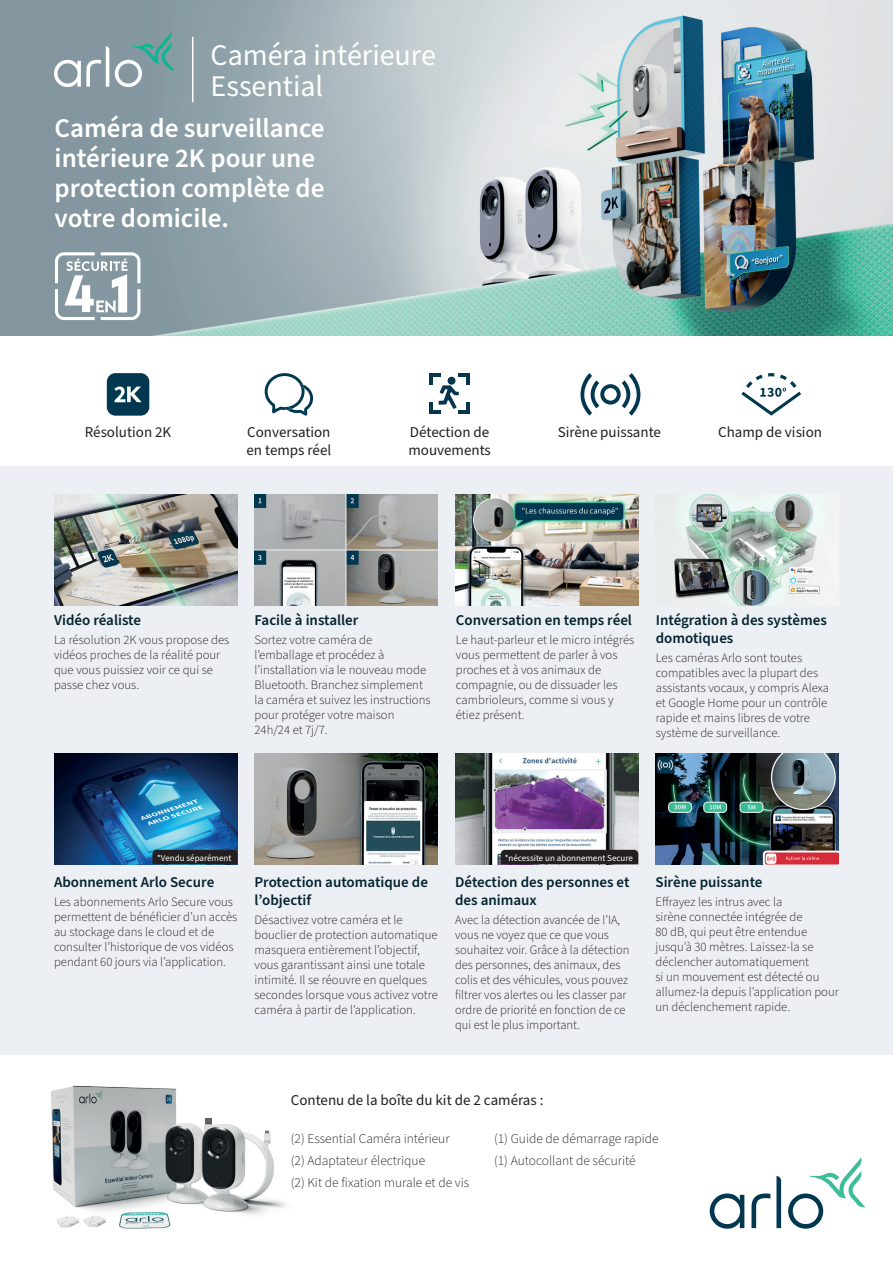
<style>
.page{position:relative;width:893px;height:1263px;background:#fff}
.page>*{position:absolute;margin:0;border:0;box-sizing:border-box;transform-origin:0 0}
.t1{font:30px/31.5px "Source Sans Pro";color:#fff}
.t2{font:600 27px/30px "Source Sans Pro";color:#fff}
.t3{font:600 15px/18px "Source Sans Pro";color:#052431}
.t4{font:15px/18px "Source Sans Pro";color:#231f20}
.t5{font:300 13.5px/22.2px "Source Sans Pro";color:#231f20}
.t6{font:300 12.75px/15px "Source Sans Pro";color:#231f20}
.t7{font:9px "Source Sans Pro";color:#fff}
</style>
<div class="page">
<img style="left:51px;top:1085px;width:236px;height:144px">
<div style="left:0;top:466px;width:893px;height:588px;background:#eceff3"></div>
<img style="left:254px;top:754px;width:184px;height:110px">
<img style="left:656px;top:495px;width:165px;height:110px">
<img style="left:455px;top:754px;width:183px;height:110px">
<img style="left:656px;top:754px;width:183px;height:110px">
<img style="left:54px;top:494px;width:183px;height:111px">
<svg style="left:107px;top:373px;width:42px;height:43px;background:#2a586c"></svg>
<svg style="left:265px;top:373px;width:48px;height:43px"></svg>
<svg style="left:580px;top:373px;width:60px;height:43px"></svg>
<svg style="left:741px;top:373px;width:60px;height:43px"></svg>
<img style="left:254px;top:494px;width:184px;height:111px">
<img style="left:455px;top:494px;width:183px;height:111px">
<svg style="left:710px;top:1157px;width:155px;height:72px"></svg>
<img style="left:0;top:0;width:893px;height:336px">
<hr style="left:192px;top:37px;width:1px;height:65px;background:#fff">
<svg style="left:439px;top:385px;width:20px;height:24px"></svg>
<div style="left:448px;top:377px;width:7px;height:8px;background:#05364e;border-radius:50%"></div>
<hr style="left:429px;top:373px;width:12px;height:4px;background:#05364e">
<hr style="left:429px;top:373px;width:4px;height:12px;background:#05364e">
<hr style="left:429px;top:402px;width:4px;height:12px;background:#05364e">
<hr style="left:429px;top:410px;width:12px;height:4px;background:#05364e">
<hr style="left:459px;top:410px;width:11px;height:4px;background:#05364e">
<hr style="left:466px;top:402px;width:4px;height:12px;background:#05364e">
<hr style="left:466px;top:373px;width:4px;height:12px;background:#05364e">
<hr style="left:459px;top:373px;width:11px;height:4px;background:#05364e">
<img style="left:54px;top:754px;width:183px;height:110px">
<svg style="left:152px;top:850px;width:85px;height:14px"></svg>
<svg style="left:55px;top:252px;width:85px;height:68px"></svg>
<div style="left:501px;top:850px;width:137px;height:14px;background:#231f20"></div>
<svg style="left:54px;top:32px;width:121px;height:55px;background:#8da5ab"></svg>
<h1 class="t1" style="left:211px;top:40px;width:227px">Caméra intérieure<br>Essential</h1>
<h2 class="t2" style="left:55px;top:114px;width:271px">Caméra de surveillance intérieure 2K pour une protection complète de votre domicile.</h2>
<p class="t4" style="left:408px;top:423px;width:84px">Détection de mouvements</p>
<p class="t4" style="left:85px;top:424px;width:88px">Résolution 2K</p>
<p class="t4" style="left:246px;top:424px;width:86px">Conversation en temps réel</p>
<p class="t4" style="left:558px;top:424px;width:105px">Sirène puissante</p>
<p class="t4" style="left:718px;top:424px;width:105px">Champ de vision</p>
<p class="t3" style="left:54px;top:611px;width:89px">Vidéo réaliste</p>
<p class="t6" style="left:54px;top:632px;width:177px">La résolution 2K vous propose des vidéos proches de la réalité pour que vous puissiez voir ce qui se passe chez vous.</p>
<p class="t3" style="left:254px;top:611px;width:106px">Facile à installer</p>
<p class="t6" style="left:254px;top:632px;width:178px">Sortez votre caméra de l’emballage et procédez à l’installation via le nouveau mode<br>Bluetooth. Branchez simplement la caméra et suivez les instructions pour protéger votre maison<br>24h/24 et 7j/7.</p>
<p class="t3" style="left:456px;top:611px;width:178px">Conversation en temps réel</p>
<p class="t6" style="left:456px;top:632px;width:180px">Le haut-parleur et le micro intégrés vous permettent de parler à vos proches et à vos animaux de compagnie, ou de dissuader les cambrioleurs, comme si vous y étiez présent.</p>
<p class="t3" style="left:656px;top:611px;width:172px">Intégration à des systèmes domotiques</p>
<p class="t6" style="left:656px;top:650px;width:175px">Les caméras Arlo sont toutes compatibles avec la plupart des assistants vocaux, y compris Alexa et Google Home pour un contrôle rapide et mains libres de votre système de surveillance.</p>
<p class="t7" style="left:157px;top:852px;width:76px">*Vendu séparément</p>
<p class="t3" style="left:54px;top:873px;width:162px">Abonnement Arlo Secure</p>
<p class="t6" style="left:54px;top:895px;width:185px">Les abonnements Arlo Secure vous permettent de bénéficier d’un accès au stockage dans le cloud et de consulter l’historique de vos vidéos pendant 60 jours via l’application.</p>
<p class="t3" style="left:254px;top:873px;width:175px">Protection automatique de l’objectif</p>
<p class="t6" style="left:254px;top:913px;width:185px">Désactivez votre caméra et le bouclier de protection automatique masquera entièrement l’objectif, vous garantissant ainsi une totale intimité. Il se réouvre en quelques secondes lorsque vous activez votre caméra à partir de l’application.</p>
<p class="t7" style="left:505px;top:852px;width:130px">*nécessite un abonnement Secure</p>
<p class="t3" style="left:455px;top:873px;width:176px">Détection des personnes et des animaux</p>
<p class="t6" style="left:455px;top:913px;width:176px">Avec la détection avancée de l’IA, vous ne voyez que ce que vous souhaitez voir. Grâce à la détection des personnes, des animaux, des colis et des véhicules, vous pouvez filtrer vos alertes ou les classer par ordre de priorité en fonction de ce qui est le plus important.</p>
<p class="t3" style="left:655px;top:873px;width:109px">Sirène puissante</p>
<p class="t6" style="left:655px;top:895px;width:185px">Effrayez les intrus avec la<br>sirène connectée intégrée de<br>80 dB, qui peut être entendue jusqu’à 30 mètres. Laissez-la se déclencher automatiquement<br>si un mouvement est détecté ou allumez-la depuis l’application pour un déclenchement rapide.</p>
<p class="t4" style="left:291px;top:1091px;width:254px">Contenu de la boîte du kit de 2 caméras :</p>
<p class="t5" style="left:291px;top:1128px;width:180px">(2) Essential Caméra intérieur<br>(2) Adaptateur électrique<br>(2) Kit de fixation murale et de vis</p>
<p class="t5" style="left:494px;top:1128px;width:166px">(1) Guide de démarrage rapide (1) Autocollant de sécurité</p>
</div>
